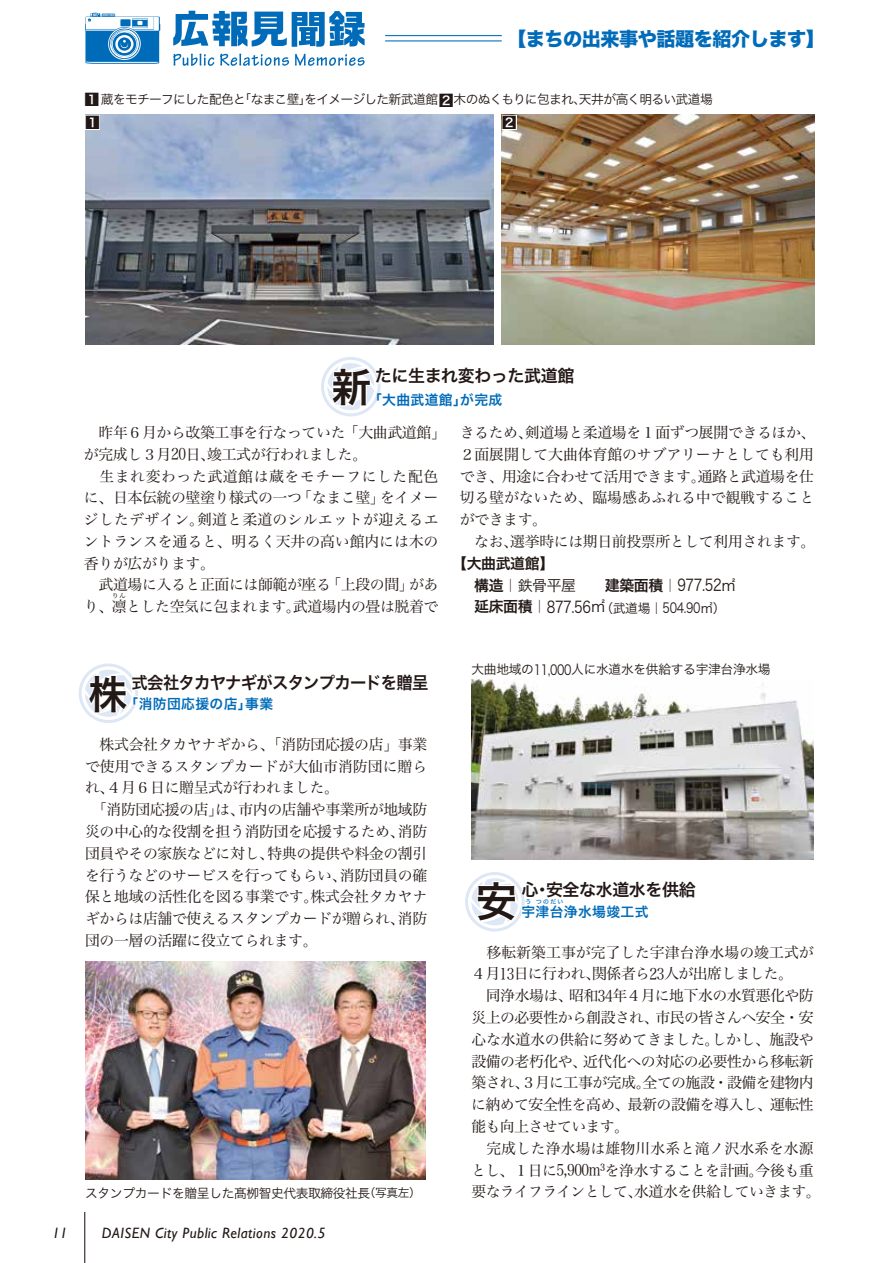
<style>
.page{position:relative;width:893px;height:1263px;background:#fff}
.page>*{position:absolute;margin:0;border:0;box-sizing:border-box;transform-origin:0 0}
.t1{font:41.4px "Hira Kaku Pro W6";color:#221815}
.t2{font:39.3px "Hira Kaku Pro W6";color:#221815}
.t3{font:19.2px "Hira Kaku Std W8";letter-spacing:-.025em;color:#006bb9}
.t4{font:16.95px "Hira Kaku Pro W6";letter-spacing:-.025em;color:#221815}
.t5{font:16.95px "Hira Kaku Pro W6";letter-spacing:-.045em;color:#221815;scale:.96 1}
.t6{font:16.05px "Hira Kaku Pro N W3";color:#221815;scale:.81 1}
.t7{font:italic 15px "Gill Sans";letter-spacing:.03em;color:#221815}
.t8{font:14.85px/21.8px "Hira Min Pro W3";letter-spacing:-.025em;color:#221815}
.t9{font:14.85px/21.8px "Hira Min Pro W3";letter-spacing:-.005em;color:#221815}
.t10{font:14.85px/21.8px "Hira Min Pro W3";letter-spacing:.015em;color:#221815}
.t11{font:14.85px/21.8px "Hira Kaku Pro W6";letter-spacing:-.025em;color:#221815}
.t12{font:14.85px/21.8px "Hira Min Pro W3";letter-spacing:-.045em;color:#221815}
.t13{font:14.85px "Hira Min Pro W3";color:#221815}
.t14{font:14.85px "Hira Min Pro W3";letter-spacing:.035em;color:#221815}
.t15{font:13.8px "Hira Kaku Pro W6";letter-spacing:.025em;color:#006bb9}
.t16{font:12.75px "Hira Kaku Pro N W3";letter-spacing:-.035em;color:#221815}
.t17{font:12.75px "Hira Kaku Pro N W3";letter-spacing:-.06em;color:#221815}
.t18{font:12.75px "Hira Kaku Pro N W3";letter-spacing:-.055em;color:#221815}
.t19{font:11.7px "Hira Kaku Pro N W3";color:#221815}
.t20{font:6.45px "Hira Kaku Pro N W3";color:#006bb9}
.t21{font:6.45px "Hira Min Pro W3";color:#221815}
.s1{font-family:"Hira Kaku Pro N W3";font-size:12.75px}
.s2{font-size:16.05px}
.s3{font-family:"Hira Min Pro W3"}
.s4{font-family:"Hira Kaku Pro N W3"}
.s5{font-family:"Hira Kaku Pro N W3";font-size:16.05px}
.s6{font-size:13.8px}
.s7{font-family:"Hira Kaku Pro W6";font-size:14.85px}
.s8{font-family:"Hira Min Pro W3";font-size:14.85px}
.s9{font-size:14.85px}
</style>
<div class="page">
<svg style="left:465px;top:859px;width:233px;height:73px"></svg>
<img style="left:471px;top:680px;width:343px;height:179px">
<svg style="left:79px;top:663px;width:59px;height:60px"></svg>
<img style="left:85px;top:961px;width:340px;height:218px">
<svg style="left:321px;top:357px;width:60px;height:59px"></svg>
<img style="left:85px;top:115px;width:408px;height:229px">
<div style="left:85px;top:115px;width:15px;height:15px;background:#fff"></div>
<img style="left:502px;top:115px;width:312px;height:229px">
<div style="left:502px;top:115px;width:15px;height:15px;background:#fff"></div>
<svg style="left:85px;top:13px;width:75px;height:51px"></svg>
<svg style="left:173px;top:11px;width:192px;height:36px"></svg>
<svg style="left:173px;top:54px;width:192px;height:12px"></svg>
<hr style="left:385px;top:35px;width:117px;height:1px;background:#006bb9">
<hr style="left:385px;top:40px;width:117px;height:1px;background:#006bb9">
<hr style="left:84px;top:1212px;width:1px;height:51px;background:#221815">
<p class="t3" style="left:507px;top:28px;width:319px">【まちの出来事や話題を紹介します【</p>
<p class="t17" style="left:239px;top:88px;width:201px">「なまこ壁をイメージした新武道館</p>
<p class="t18" style="left:453px;top:88px;width:261px">木のぬくもりに包まれ天井が高く明るい武道場</p>
<p class="t16" style="left:573px;top:88px;width:14px">、</p>
<p class="t17" style="left:101px;top:88px;width:147px">蔵をモチーフにした配色と</p>
<p class="t11" style="left:84px;top:88px;width:16px">1</p>
<p class="t11" style="left:438px;top:89px;width:17px">2<span class="s1">　</span></p>
<p class="t16" style="left:299px;top:88px;width:14px">」</p>
<p class="t11" style="left:85px;top:111px;width:16px">1</p>
<p class="t11" style="left:502px;top:111px;width:16px">2</p>
<h2 class="t2" style="left:332px;top:352px;width:41px">新</h2>
<p class="t4" style="left:375px;top:361px;width:201px">たに生まれ変わった武道館</p>
<p class="t15" style="left:460px;top:387px;width:44px">が完成</p>
<p class="t15" style="left:368px;top:387px;width:100px">「大曲武道館」</p>
<p class="t8" style="left:207px;top:420px;width:240px;text-indent:-123px">　昨年６月から改築工事を行なっていた「大曲武道館「竣工式が行われました。</p>
<p class="t8" style="left:84px;top:442px;width:133px">が完成し３月<span class="s2">20</span>日、</p>
<p class="t14" style="left:84px;top:463px;width:356px">　生まれ変わった武道館は蔵をモチーフにした配色</p>
<p class="t8" style="left:380px;top:485px;width:60px">をイメー</p>
<p class="t8" style="left:297px;top:485px;width:89px">「なまこ壁」</p>
<p class="t10" style="left:197px;top:485px;width:243px;text-indent:-113px">に、日本伝統の壁塗り様式の一つ<br>剣道と柔道のシルエットが迎えるエ</p>
<p class="t10" style="left:84px;top:507px;width:122px">ジしたデザイン。</p>
<p class="t9" style="left:84px;top:529px;width:356px">ントランスを通ると、明るく天井の高い館内には木の</p>
<p class="t8" style="left:84px;top:551px;width:132px">香りが広がります。</p>
<p class="t8" style="left:409px;top:573px;width:31px">があ</p>
<p class="t8" style="left:84px;top:573px;width:249px">　武道場に入ると正面には師範が座るり、凛とした空気に包まれます。</p>
<p class="t8" style="left:326px;top:573px;width:89px">「上段の間」</p>
<p class="t21" style="left:112px;top:590px;width:15px">りん</p>
<p class="t8" style="left:293px;top:594px;width:147px">武道場内の畳は脱着で</p>
<p class="t8" style="left:525px;top:420px;width:292px">剣道場と柔道場を１面ずつ展開できるほか、</p>
<p class="t8" style="left:460px;top:420px;width:74px">きるため、</p>
<p class="t8" style="left:460px;top:442px;width:356px">２面展開して大曲体育館のサブアリーナとしても利用</p>
<p class="t8" style="left:698px;top:464px;width:118px">通路と武道場を仕</p>
<p class="t9" style="left:460px;top:464px;width:356px">でき、用途に合わせて活用できます。<br>切る壁がないため、臨場感あふれる中で観戦することができます。</p>
<p class="t8" style="left:510px;top:529px;width:307px">選挙時には期日前投票所として利用されます。</p>
<p class="t8" style="left:460px;top:529px;width:60px">　なお、</p>
<p class="t11" style="left:460px;top:552px;width:278px;text-indent:-7px">【大曲武道館【<br>　構造<span class="s3">｜</span><span class="s4">鉄骨平屋</span><span class="s3">　　</span>建築面積<span class="s3">｜</span><span class="s5">977.52</span><span class="s4">㎡</span></p>
<p class="t16" style="left:600px;top:596px;width:127px">（武道場｜<span class="s6">504.90</span>㎡(</p>
<p class="t6" style="left:460px;top:593px;width:182px"><span class="s7">　延床面積</span><span class="s8">｜</span>877.56<span class="s9">㎡</span></p>
<h2 class="t2" style="left:88px;top:658px;width:41px">株</h2>
<p class="t5" style="left:131px;top:667px;width:311px">式会社タカヤナギがスタンプカードを贈呈</p>
<p class="t15" style="left:125px;top:691px;width:129px">「消防団応援の店」</p>
<p class="t15" style="left:245px;top:691px;width:29px">事業</p>
<p class="t8" style="left:85px;top:732px;width:344px">　株式会社タカヤナギから、「消防団応援の店」事業</p>
<p class="t13" style="left:85px;top:753px;width:344px">で使用できるスタンプカードが大仙市消防団に贈ら</p>
<p class="t8" style="left:85px;top:776px;width:256px">れ４、月６日に贈呈式が行われました。</p>
<p class="t8" style="left:238px;top:797px;width:191px">市内の店舗や事業所が地域防</p>
<p class="t8" style="left:85px;top:797px;width:161px">　「消防団応援の店は」、</p>
<p class="t8" style="left:267px;top:819px;width:161px;text-indent:-182px">災の中心的な役割を担う消防団を応援するため、<br>特典の提供や料金の割引</p>
<p class="t8" style="left:398px;top:819px;width:31px">消防</p>
<p class="t8" style="left:85px;top:841px;width:191px">団員やその家族などに対し、</p>
<p class="t8" style="left:340px;top:863px;width:89px">消防団員の確</p>
<p class="t8" style="left:310px;top:863px;width:118px;text-indent:-225px">を行うなどのサービスを行ってもらい、<br>株式会社タカヤナ</p>
<p class="t8" style="left:85px;top:884px;width:235px">保と地域の活性化を図る事業です。</p>
<p class="t8" style="left:85px;top:906px;width:321px">ギからは店舗で使えるスタンプカードが贈られ、団の一層の活躍に役立てられます。</p>
<p class="t8" style="left:398px;top:906px;width:31px">消防</p>
<p class="t7" style="left:52px;top:1225px;width:17px">11</p>
<p class="t16" style="left:85px;top:1181px;width:287px">スタンプカードを贈呈した髙栁智史代表取締役社長</p>
<p class="t19" style="left:364px;top:1182px;width:58px">（写真左(</p>
<p class="t7" style="left:102px;top:1225px;width:225px">DAISEN City Public Relations 2020.5</p>
<p class="t16" style="left:471px;top:658px;width:301px">大曲地域の<span class="s6">11,000</span>人に水道水を供給する宇津台浄水場</p>
<p class="t4" style="left:546px;top:874px;width:151px">安全な水道水を供給</p>
<h1 class="t1" style="left:476px;top:864px;width:43px">安</h1>
<p class="t4" style="left:521px;top:874px;width:19px">心</p>
<p class="t4" style="left:534px;top:874px;width:19px">・</p>
<p class="t20" style="left:525px;top:896px;width:8px">う</p>
<p class="t20" style="left:536px;top:896px;width:29px">つのだい</p>
<p class="t15" style="left:521px;top:899px;width:129px">宇津台浄水場竣工式</p>
<p class="t9" style="left:471px;top:940px;width:344px">　移転新築工事が完了した宇津台浄水場の竣工式が<br>４月<span class="s2">13</span>日に行われ関係者ら<span class="s2">23</span>人が出席しました。</p>
<p class="t8" style="left:569px;top:962px;width:246px;text-indent:16px">、<br>昭和<span class="s2">34</span>年４月に地下水の水質悪化や防</p>
<p class="t8" style="left:471px;top:983px;width:103px">　同浄水場は、</p>
<p class="t8" style="left:655px;top:1005px;width:160px">市民の皆さんへ安全・安</p>
<p class="t8" style="left:471px;top:1005px;width:344px">災上の必要性から創設され、<br>心な水道水の供給に努めてきましたしかし、施設や</p>
<p class="t8" style="left:583px;top:1027px;width:232px;text-indent:121px">。<br>近代化への対応の必要性から移転新</p>
<p class="t8" style="left:471px;top:1049px;width:344px">設備の老朽化や、<br>築され３、月に工事が完成全ての施設・設備を建物内</p>
<p class="t8" style="left:471px;top:1071px;width:344px;text-indent:165px">。<br>に納めて安全性を高め、最新の設備を導入し、運転性能も向上させています。<br>　完成した浄水場は雄物川水系と滝ノ沢水系を水源とし、１日に<span class="s2">5,900m³</span>を浄水することを計画今後も重</p>
<p class="t12" style="left:471px;top:1158px;width:351px;text-indent:277px">。<br>要なライフラインとして水道水を供給していきます。</p>
<p class="t8" style="left:627px;top:1179px;width:16px">、</p>
</div>
